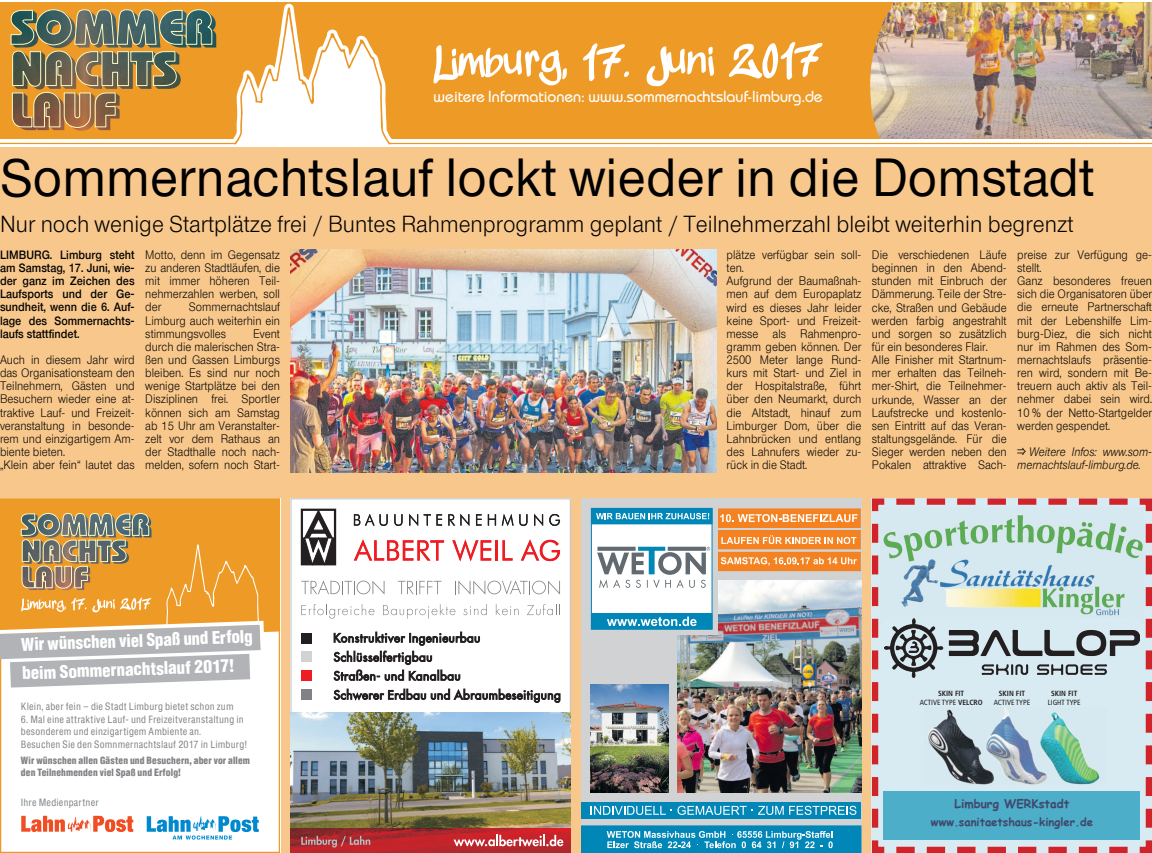
<style>
.page{position:relative;width:1152px;height:853px;background:#fff}
.page>*{position:absolute;margin:0;border:0;box-sizing:border-box;transform-origin:0 0}
.t1{font:50px "Europa Grotesk 2 ST";color:#000;scale:.95 1}
.t2{font:300 21.25px "Europa Grotesk 2 ST";color:#000;scale:.95 1}
.t3{font:700 17.5px/28.8px "Europa Grotesk 1 Cond ST";color:#fff}
.t4{font:500 16px "Bauhaus";color:#fff}
.t5{font:700 11.88px "Comic Sans MS";color:#41486d}
.t6{font:300 11.25px/13.1px "Europa Grotesk 2 ST";color:#000;scale:.9 1}
.t7{font:500 11.25px/13.1px "Europa Grotesk 2 St";color:#000;text-align:justify;scale:.9 1}
.t8{font:italic 300 11.25px/13.1px "Europa Grotesk 2 ST";color:#000;scale:.9 1}
.t9{font:700 11.25px "Comic Sans MS";color:#41486d}
.t10{font:10px/12.5px "Europa Grotesk 1 Cond ST";letter-spacing:.02em;color:#808285}
.t11{font:700 10px/12.5px "Europa Grotesk 1 Cond ST";letter-spacing:.015em;color:#808285}
.t12{font:700 condensed 7.5px/9px "Frutiger LT";color:#231f20;text-align:center}
.t13{font:condensed 7.5px "Frutiger LT";color:#231f20}
.s1{font-weight:400}
</style>
<div class="page">
<div style="left:0;top:148px;width:1152px;height:705px;background:#f7c78c"></div>
<img style="left:0;top:4px;width:1152px;height:141px">
<img style="left:291px;top:249px;width:425px;height:223px">
<div style="left:291px;top:498px;width:279px;height:355px;background:#fff"></div>
<img style="left:291px;top:712px;width:279px;height:116px">
<div style="left:301px;top:632px;width:11px;height:11px;background:#231f20"></div>
<div style="left:301px;top:670px;width:11px;height:11px;background:#ee1d23"></div>
<div style="left:301px;top:689px;width:11px;height:11px;background:#808285"></div>
<svg style="left:334px;top:688px;width:226px;height:15px"></svg>
<svg style="left:334px;top:631px;width:146px;height:50px"></svg>
<div style="left:301px;top:651px;width:11px;height:11px;background:#d1d2d4"></div>
<img style="left:291px;top:828px;width:279px;height:25px">
<svg style="left:453px;top:834px;width:110px;height:12px"></svg>
<svg style="left:301px;top:835px;width:69px;height:12px"></svg>
<hr style="left:291px;top:499px;width:1px;height:213px;background:#bcbdc0">
<hr style="left:570px;top:499px;width:1px;height:213px;background:#bcbdc0">
<div style="left:301px;top:509px;width:35px;height:56px;background:#231f20"></div>
<div style="left:302px;top:510px;width:32px;height:28px;border:1px solid #231f20"></div>
<svg style="left:304px;top:510px;width:28px;height:53px"></svg>
<svg style="left:354px;top:514px;width:34px;height:12px"></svg>
<svg style="left:394px;top:514px;width:8px;height:12px"></svg>
<svg style="left:409px;top:514px;width:33px;height:12px"></svg>
<svg style="left:448px;top:514px;width:21px;height:12px"></svg>
<svg style="left:476px;top:514px;width:5px;height:11px"></svg>
<svg style="left:488px;top:514px;width:8px;height:11px"></svg>
<svg style="left:502px;top:514px;width:11px;height:12px"></svg>
<svg style="left:519px;top:514px;width:8px;height:12px"></svg>
<svg style="left:534px;top:514px;width:9px;height:12px"></svg>
<svg style="left:549px;top:514px;width:11px;height:12px"></svg>
<svg style="left:354px;top:539px;width:90px;height:21px"></svg>
<svg style="left:452px;top:539px;width:39px;height:22px"></svg>
<hr style="left:495px;top:540px;width:3px;height:20px;background:#ee1d23">
<svg style="left:502px;top:540px;width:10px;height:20px"></svg>
<svg style="left:521px;top:539px;width:39px;height:22px"></svg>
<hr style="left:291px;top:498px;width:279px;height:1px;background:#bcbdc0">
<svg style="left:301px;top:580px;width:83px;height:14px"></svg>
<svg style="left:398px;top:581px;width:43px;height:13px"></svg>
<svg style="left:455px;top:580px;width:105px;height:14px"></svg>
<svg style="left:301px;top:604px;width:73px;height:14px"></svg>
<svg style="left:383px;top:604px;width:72px;height:14px"></svg>
<svg style="left:463px;top:604px;width:24px;height:11px"></svg>
<svg style="left:496px;top:604px;width:22px;height:11px"></svg>
<svg style="left:527px;top:604px;width:33px;height:11px"></svg>
<div style="left:581px;top:498px;width:280px;height:355px;background:#d1d2d4"></div>
<div style="left:581px;top:826px;width:280px;height:26px;background:#0087b8"></div>
<div style="left:581px;top:825px;width:280px;height:28px;border:1px solid #0087b8"></div>
<svg style="left:606px;top:831px;width:226px;height:17px"></svg>
<div style="left:581px;top:802px;width:280px;height:16px;background:#0087b8"></div>
<svg style="left:591px;top:805px;width:192px;height:10px"></svg>
<svg style="left:789px;top:805px;width:67px;height:10px"></svg>
<div style="left:717px;top:530px;width:143px;height:19px;background:#f58220"></div>
<div style="left:717px;top:509px;width:143px;height:18px;background:#f58220"></div>
<div style="left:717px;top:508px;width:143px;height:19px;border:1px solid #f58220"></div>
<svg style="left:721px;top:535px;width:135px;height:9px"></svg>
<svg style="left:720px;top:514px;width:137px;height:8px"></svg>
<div style="left:717px;top:552px;width:143px;height:18px;background:#f58220"></div>
<div style="left:717px;top:552px;width:143px;height:19px;border:1px solid #f58220"></div>
<svg style="left:721px;top:557px;width:136px;height:9px"></svg>
<img style="left:677px;top:580px;width:184px;height:212px">
<img style="left:590px;top:684px;width:78px;height:108px">
<svg style="left:590px;top:507px;width:127px;height:128px"></svg>
<div style="left:591px;top:508px;width:121px;height:121px;background:#fff"></div>
<div style="left:591px;top:508px;width:121px;height:121px;border:1px solid #0087b8"></div>
<div style="left:591px;top:613px;width:121px;height:16px;background:#0087b8"></div>
<svg style="left:597px;top:546px;width:113px;height:42px"></svg>
<svg style="left:607px;top:616px;width:89px;height:10px"></svg>
<div style="left:591px;top:508px;width:121px;height:16px;background:#0087b8"></div>
<svg style="left:596px;top:513px;width:113px;height:6px"></svg>
<svg style="left:872px;top:498px;width:280px;height:355px;background:#d5c8d0"></svg>
<img style="left:885px;top:624px;width:254px;height:53px">
<img style="left:879px;top:507px;width:265px;height:117px">
<div style="left:885px;top:618px;width:254px;height:6px;background:#d8ebf2"></div>
<div style="left:883px;top:791px;width:257px;height:48px;background:#4caec8"></div>
<img style="left:924px;top:707px;width:182px;height:77px">
<div style="left:0;top:498px;width:280px;height:355px;background:#fff"></div>
<svg style="left:21px;top:815px;width:112px;height:17px"></svg>
<svg style="left:147px;top:815px;width:112px;height:24px"></svg>
<div style="left:2px;top:500px;width:276px;height:13px;background:#ee9a26"></div>
<svg style="left:0;top:513px;width:280px;height:188px"></svg>
<h3 class="t4" style="left:433px;top:91px;width:391px">weitere Informationen: www.sommernachtslauf-limburg.de</h3>
<h1 class="t1" style="left:0;top:148px;width:1153px">Sommernachtslauf lockt wieder in die Domstadt</h1>
<h2 class="t2" style="left:0;top:212px;width:1131px">Nur noch wenige Startplätze frei / Buntes Rahmenprogramm geplant / Teilnehmerzahl bleibt weiterhin begrenzt</h2>
<p class="t7" style="left:0;top:248px;width:151px">LIMBURG. Limburg steht am Samstag, 17. Juni, wie&shy;der ganz im Zeichen des Laufsports und der Ge&shy;sundheit, wenn die 6. Auf&shy;lage des Sommernachts&shy;laufs stattfindet.</p>
<p class="t6" style="left:0;top:353px;width:151px">Auch in diesem Jahr wird das Organisationsteam den<br>Teilnehmern, Gästen und<br>Besuchern wieder eine at&shy;traktive Lauf- und Freizeit&shy;veranstaltung in besonde&shy;rem und einzigartigem Am&shy;biente bieten.<br>„Klein aber fein“ lautet das</p>
<p class="t6" style="left:145px;top:248px;width:151px;text-align:justify">Motto, denn im Gegensatz zu anderen Stadtläufen, die mit immer höheren Teil&shy;nehmerzahlen werben, soll der</p>
<p class="t6" style="left:726px;top:248px;width:151px">plätze verfügbar sein soll&shy;ten.<br>Aufgrund der Baumaßnah&shy;men auf dem Europaplatz wird es dieses Jahr leider keine Sport- und Freizeit&shy;messe als Rahmenpro&shy;gramm geben können. Der<br>2500 Meter lange Rund&shy;kurs mit Start- und Ziel in der Hospitalstraße, führt über den Neumarkt, durch die Altstadt, hinauf zum<br>Limburger Dom, über die<br>Lahnbrücken und entlang des Lahnufers wieder zu&shy;rück in die Stadt.</p>
<p class="t6" style="left:872px;top:248px;width:151px">Die verschiedenen Läufe beginnen in den Abend&shy;stunden mit Einbruch der<br>Dämmerung. Teile der Stre&shy;cke, Straßen und Gebäude werden farbig angestrahlt und sorgen so zusätzlich für ein besonderes Flair.<br>Alle Finisher mit Startnum&shy;mer erhalten das Teilneh&shy;mer-Shirt, die Teilnehmer&shy;urkunde, Wasser an der<br>Laufstrecke und kostenlo&shy;sen Eintritt auf das Veran&shy;staltungsgelände. Für die<br>Sieger werden neben den<br>Pokalen attraktive Sach-</p>
<p class="t6" style="left:1017px;top:248px;width:151px">preise zur Verfügung ge&shy;stellt.<br>Ganz besonderes freuen sich die Organisatoren über die erneute Partnerschaft mit der Lebenshilfe Lim&shy;burg-Diez, die sich nicht nur im Rahmen des Som&shy;mernachtslaufs präsentie&shy;ren wird, sondern mit Be&shy;treuern auch aktiv als Teil&shy;nehmer dabei sein wird.<br>10 % der Netto-Startgelder werden gespendet.</p>
<p class="t6" style="left:145px;top:301px;width:151px;text-align:justify;text-indent:44px">Sommernachtslauf Limburg auch weiterhin ein stimmungsvolles</p>
<p class="t6" style="left:145px;top:327px;width:151px;text-align:justify;text-indent:108px">Event durch die malerischen Stra&shy;ßen und Gassen Limburgs bleiben. Es sind nur noch wenige Startplätze bei den Disziplinen frei. Sportler können sich am Samstag ab 15 Uhr am Veranstalter&shy;zelt vor dem Rathaus an der Stadthalle noch nach&shy;melden, sofern noch Start-</p>
<p class="t8" style="left:1017px;top:445px;width:151px;text-indent:12px">Weitere Infos: www.som&shy;mernachtslauf-limburg.de.</p>
<h3 class="t3" style="left:21px;top:630px;width:233px;rotate:-2deg">Wir wünschen viel Spaß und Erfolg beim Sommernachtslauf 2017!</h3>
<p class="t10" style="left:21px;top:700px;width:214px">Klein, aber fein – die Stadt Limburg bietet schon zum</p>
<p class="t10" style="left:21px;top:712px;width:227px">6. Mal eine attraktive Lauf- und Freizeitveranstaltung in besonderem und einzigartigem Ambiente an.<br>Besuchen Sie den Somnmernachtslauf 2017 in Limburg!</p>
<p class="t11" style="left:21px;top:753px;width:231px">Wir wünschen allen Gästen und Besuchern, aber vor allem den Teilnehmenden viel Spaß und Erfolg!</p>
<p class="t10" style="left:21px;top:796px;width:79px">Ihre Medienpartner</p>
<p class="t12" style="left:919px;top:689px;width:64px">SKIN FIT<br><span class="s1">ACTIVE TYPE</span> VELCRO</p>
<p class="t12" style="left:999px;top:689px;width:28px">SKIN FIT</p>
<p class="t13" style="left:993px;top:698px;width:38px">ACTIVE TYPE</p>
<p class="t12" style="left:1051px;top:689px;width:28px">SKIN FIT</p>
<p class="t13" style="left:1047px;top:698px;width:34px">LIGHT TYPE</p>
<p class="t5" style="left:954px;top:794px;width:116px">Limburg WERKstadt</p>
<p class="t9" style="left:931px;top:814px;width:163px">www.sanitaetshaus-kingler.de</p>
</div>
